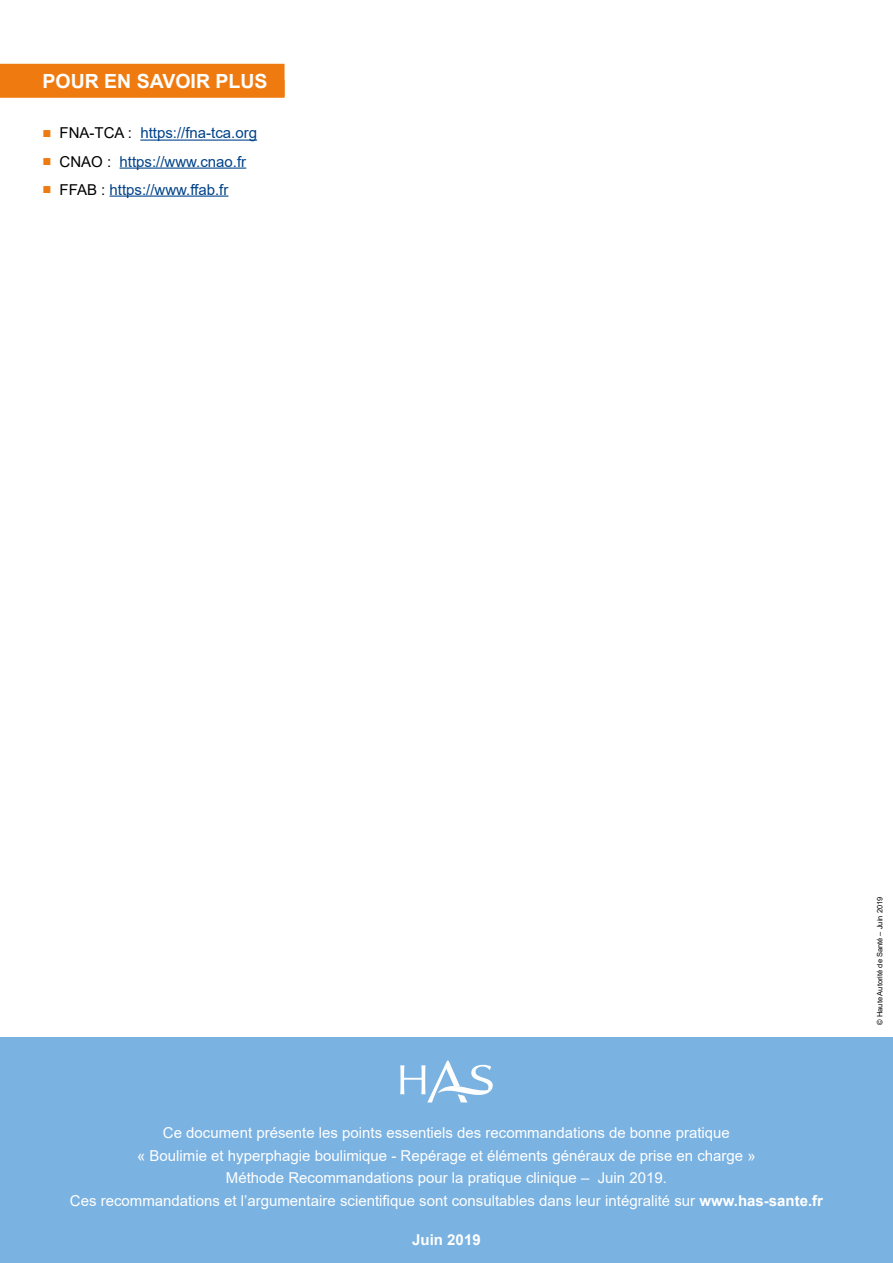
<style>
.page{position:relative;width:893px;height:1263px;background:#fff}
.page>*{position:absolute;margin:0;border:0;box-sizing:border-box;transform-origin:0 0}
.Rubrique{font:700 19.5px "Arial";color:#fff}
.t1{font:15px/22.5px "Arial";color:#fff;text-align:center}
.t2{font:15px "Arial";color:#004289}
.t3{font:700 15px "Arial";color:#fff}
.t4{font:7.5px "Arial";color:#000}
.s1{color:#ef7b10}
.s2{color:#000}
.s3{font-weight:700}
</style>
<div class="page">
<div style="left:0;top:1037px;width:893px;height:226px;background:#7ab2e1"></div>
<svg style="left:400px;top:1061px;width:93px;height:41px"></svg>
<hr style="left:140px;top:140px;width:117px;height:1px;background:#004289">
<hr style="left:120px;top:168px;width:126px;height:1px;background:#004289">
<hr style="left:110px;top:196px;width:118px;height:1px;background:#004289">
<div style="left:0;top:64px;width:285px;height:33px;background:#ef7b10"></div>
<div style="left:0;top:80px;width:285px;height:18px;background:#ef7b10"></div>
<p class="Rubrique" style="left:43px;top:68px;width:227px">POUR EN SAVOIR PLUS</p>
<p class="t2" style="left:43px;top:123px;width:216px"><span class="s1">■</span> <span class="s2">FNA-TCA :</span> https://fna-tca.org</p>
<p class="t2" style="left:43px;top:151px;width:205px"><span class="s1">■</span> <span class="s2">CNAO :</span> https://www.cnao.fr</p>
<p class="t2" style="left:43px;top:179px;width:187px"><span class="s1">■</span> <span class="s2">FFAB :</span> https://www.ffab.fr</p>
<p class="t1" style="left:70px;top:1122px;width:755px">Ce document présente les points essentiels des recommandations de bonne pratique<br>« Boulimie et hyperphagie boulimique - Repérage et éléments généraux de prise en charge »<br>Méthode Recommandations pour la pratique clinique – Juin 2019.<br>Ces recommandations et l’argumentaire scientifique sont consultables dans leur intégralité sur <span class="s3">www.has-sante.fr</span></p>
<p class="t3" style="left:412px;top:1229px;width:70px">Juin 2019</p>
<p class="t4" style="left:875px;top:1025px;width:130px;rotate:-90deg">© Haute Autorité de Santé – Juin 2019</p>
</div>
